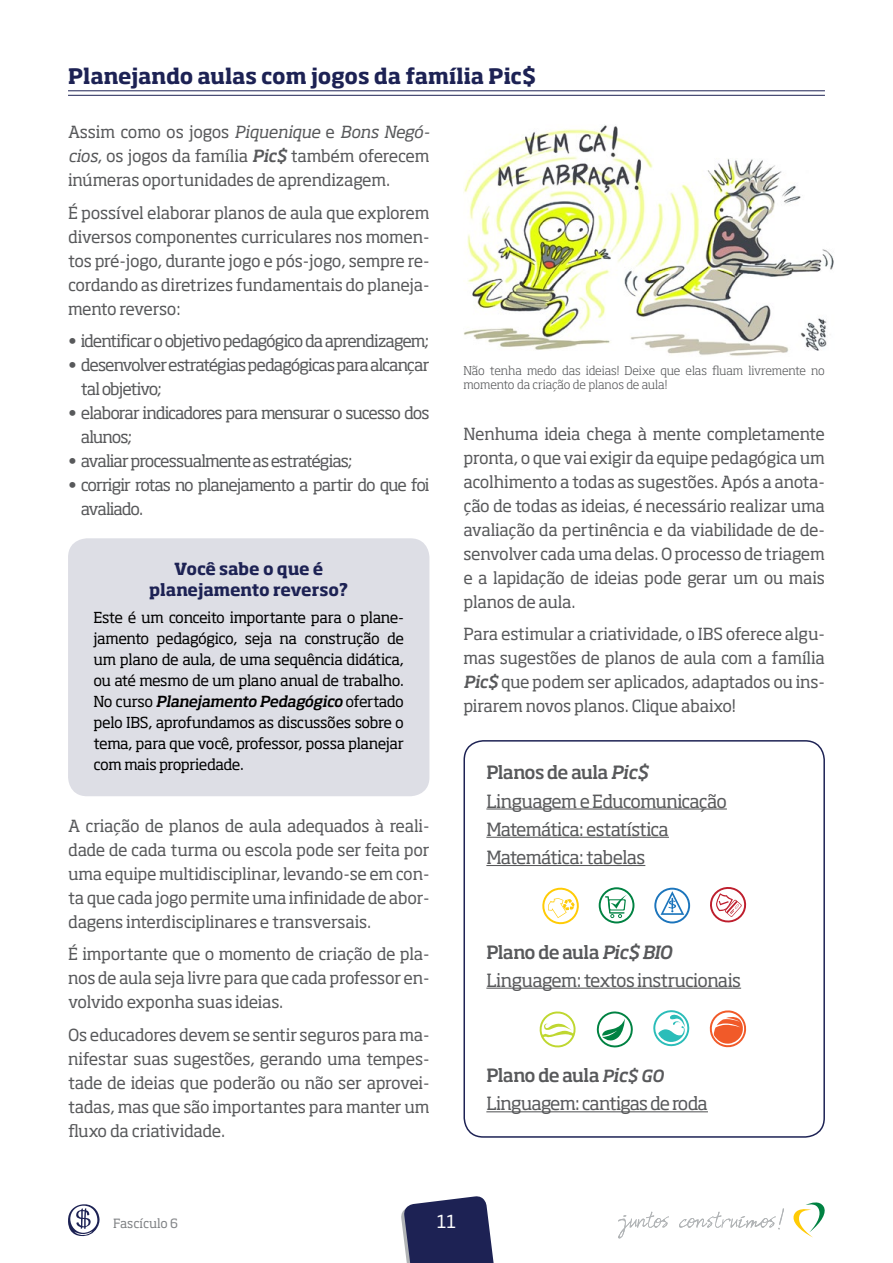
<style>
.page{position:relative;width:893px;height:1263px;background:#fff}
.page>*{position:absolute;margin:0;border:0;box-sizing:border-box;transform-origin:0 0}
.t1{font:700 21px "Soho Std";letter-spacing:-.005em;color:#1d2254}
.t2{font:18px/28.2px "Soho Std";letter-spacing:-.045em;color:#58595b}
.t3{font:17.7px "Soho Std";color:#fff}
.t4{font:16.5px/24px "Soho Std";letter-spacing:-.045em;color:#58595b;text-align:justify}
.t5{font:700 16.5px/21px "Soho Std";letter-spacing:-.01em;color:#1d2254;text-align:center}
.t6{font:15px/21px "Soho Std";letter-spacing:-.03em;color:#000;text-align:justify}
.t7{font:12.6px "Soho Std";letter-spacing:-.01em;color:#808285}
.t8{font:300 12px/14.4px "Soho Std";letter-spacing:-.01em;color:#58595b}
.s1{font-style:italic}
.s2{font-weight:500;font-style:italic}
.s3{font-weight:500}
.s4{font-weight:500;font-style:italic;font-size:16.5px}
</style>
<div class="page">
<svg style="left:401px;top:1196px;width:93px;height:67px;background:#40446e"></svg>
<svg style="left:793px;top:1202px;width:32px;height:35px"></svg>
<svg style="left:618px;top:1208px;width:166px;height:30px"></svg>
<svg style="left:68px;top:1204px;width:32px;height:32px"></svg>
<hr style="left:68px;top:90px;width:757px;height:1px;background:#1d2254">
<hr style="left:68px;top:95px;width:757px;height:1px;background:#1d2254">
<img style="left:463px;top:124px;width:371px;height:232px">
<div style="left:463px;top:740px;width:362px;height:398px;border:2px solid #1d2254;border-radius:19px"></div>
<hr style="left:486px;top:808px;width:241px;height:1px;background:#58595b">
<hr style="left:486px;top:837px;width:183px;height:1px;background:#58595b">
<hr style="left:486px;top:865px;width:159px;height:1px;background:#58595b">
<hr style="left:486px;top:988px;width:255px;height:1px;background:#58595b">
<hr style="left:486px;top:1111px;width:222px;height:1px;background:#58595b">
<svg style="left:654px;top:888px;width:36px;height:35px"></svg>
<svg style="left:710px;top:887px;width:37px;height:36px"></svg>
<svg style="left:542px;top:887px;width:37px;height:38px"></svg>
<svg style="left:599px;top:887px;width:35px;height:36px"></svg>
<svg style="left:539px;top:1011px;width:37px;height:37px"></svg>
<svg style="left:596px;top:1011px;width:37px;height:37px"></svg>
<svg style="left:653px;top:1010px;width:37px;height:37px"></svg>
<svg style="left:709px;top:1010px;width:38px;height:38px"></svg>
<div style="left:68px;top:538px;width:361px;height:258px;background:#dddee5;border-radius:19px"></div>
<p class="t1" style="left:68px;top:63px;width:470px">Planejando aulas com jogos da família Pic$</p>
<p class="t4" style="left:68px;top:120px;width:363px">Assim como os jogos <span class="s1">Piquenique</span> e <span class="s1">Bons Negó&shy;cios</span>, os jogos da família <span class="s2">Pic$</span> também oferecem inúmeras oportunidades de aprendizagem.</p>
<p class="t4" style="left:68px;top:200px;width:363px">É possível elaborar planos de aula que explorem diversos componentes curriculares nos momen&shy;tos pré-jogo, durante jogo e pós-jogo, sempre re&shy;cordando as diretrizes fundamentais do planeja&shy;mento reverso:</p>
<p class="t4" style="left:68px;top:329px;width:363px">• identificar o objetivo pedagógico da aprendizagem;</p>
<p class="t4" style="left:81px;top:353px;width:350px;text-indent:-13px">• desenvolver estratégias pedagógicas para alcançar tal objetivo;</p>
<p class="t4" style="left:81px;top:401px;width:350px;text-indent:-13px">• elaborar indicadores para mensurar o sucesso dos alunos;</p>
<p class="t4" style="left:68px;top:449px;width:286px">• avaliar processualmente as estratégias;</p>
<p class="t4" style="left:81px;top:473px;width:350px;text-indent:-13px">• corrigir rotas no planejamento a partir do que foi avaliado.</p>
<p class="t8" style="left:463px;top:363px;width:363px">Não tenha medo das ideias! Deixe que elas fluam livremente no momento da criação de planos de aula!</p>
<p class="t4" style="left:463px;top:421px;width:363px">Nenhuma ideia chega à mente completamente pronta, o que vai exigir da equipe pedagógica um acolhimento a todas as sugestões. Após a anota&shy;ção de todas as ideias, é necessário realizar uma avaliação da pertinência e da viabilidade de de&shy;senvolver cada uma delas. O processo de triagem e a lapidação de ideias pode gerar um ou mais planos de aula.</p>
<p class="t4" style="left:463px;top:622px;width:363px">Para estimular a criatividade, o IBS oferece algu&shy;mas sugestões de planos de aula com a família <span class="s2">Pic$</span> que podem ser aplicados, adaptados ou ins&shy;pirarem novos planos. Clique abaixo!</p>
<p class="t5" style="left:149px;top:558px;width:201px">Você sabe o que é planejamento reverso?</p>
<p class="t6" style="left:94px;top:607px;width:312px">Este é um conceito importante para o plane&shy;jamento pedagógico, seja na construção de um plano de aula, de uma sequência didática, ou até mesmo de um plano anual de trabalho.<br>No curso <span class="s2">Planejamento Pedagógico</span> ofertado pelo IBS, aprofundamos as discussões sobre o tema, para que você, professor, possa planejar com mais propriedade.</p>
<p class="t2" style="left:486px;top:758px;width:242px"><span class="s3">Planos de aula</span> <span class="s2">Pic$<br></span>Linguagem e Educomunicação<br>Matemática: estatística<br>Matemática: tabelas</p>
<p class="t4" style="left:68px;top:814px;width:363px">A criação de planos de aula adequados à reali&shy;dade de cada turma ou escola pode ser feita por uma equipe multidisciplinar, levando-se em con&shy;ta que cada jogo permite uma infinidade de abor&shy;dagens interdisciplinares e transversais.</p>
<p class="t4" style="left:68px;top:942px;width:363px">É importante que o momento de criação de pla&shy;nos de aula seja livre para que cada professor en&shy;volvido exponha suas ideias.</p>
<p class="t4" style="left:68px;top:1023px;width:363px">Os educadores devem se sentir seguros para ma&shy;nifestar suas sugestões, gerando uma tempes&shy;tade de ideias que poderão ou não ser aprovei&shy;tadas, mas que são importantes para manter um fluxo da criatividade.</p>
<p class="t2" style="left:486px;top:937px;width:256px"><span class="s3">Plano de aula</span> <span class="s2">Pic$ BIO<br></span>Linguagem: textos instrucionais</p>
<p class="t2" style="left:486px;top:1061px;width:223px"><span class="s3">Plano de aula</span> <span class="s4">P</span><span class="s2">ic</span><span class="s4">$ GO<br></span>Linguagem: cantigas de roda</p>
<p class="t7" style="left:113px;top:1215px;width:67px">Fascículo 6</p>
<p class="t3" style="left:437px;top:1210px;width:21px">11</p>
</div>
